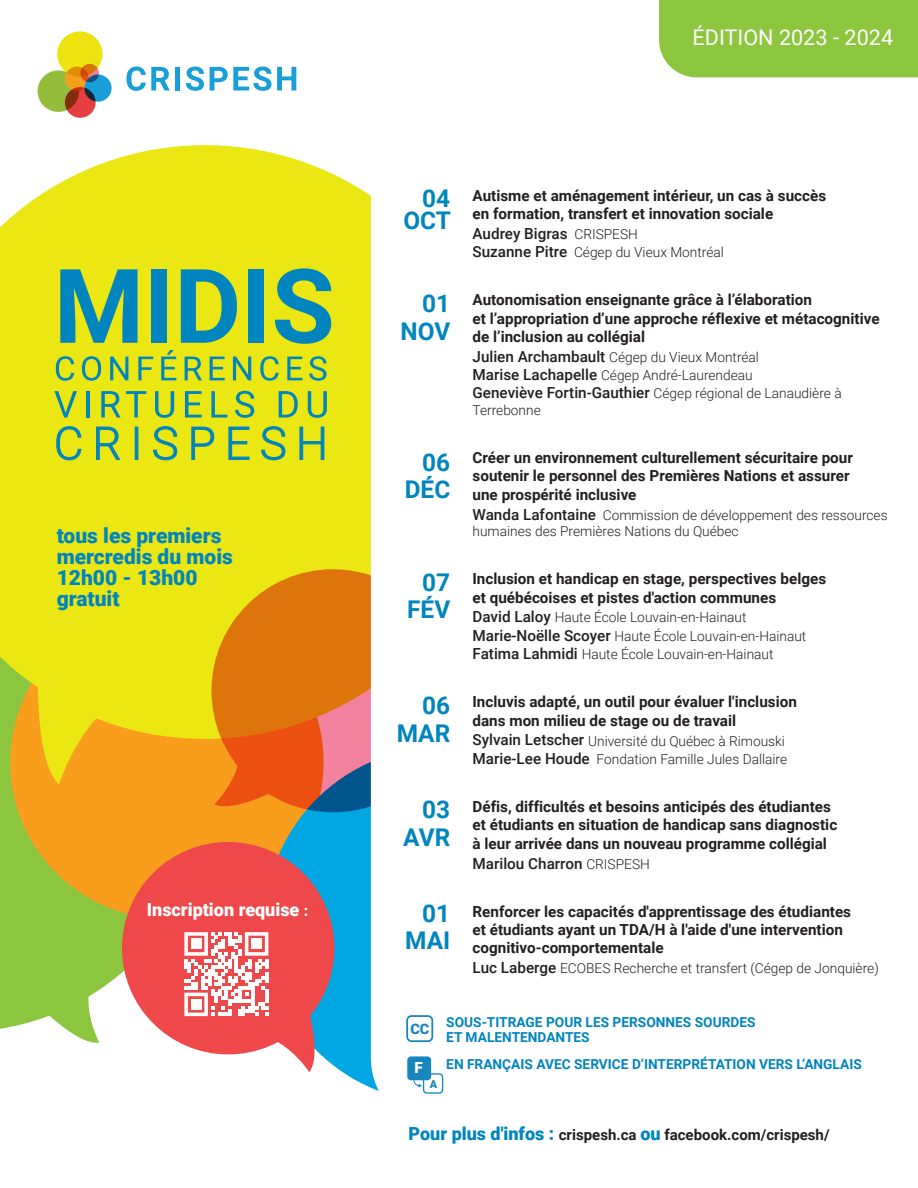
<style>
.page{position:relative;width:918px;height:1188px;background:#fff}
.page>*{position:absolute;margin:0;border:0;box-sizing:border-box;transform-origin:0 0}
.t1{font:700 24.45px/27.5px "Roboto";color:#0085be;text-align:right}
.t2{font:21.6px "Roboto";color:#fff}
.t3{font:900 21px/21px "Roboto";color:#0085be}
.t4{font:900 18px "Roboto";color:#fff}
.t5{font:700 15.3px/18.3px "Roboto";color:#231f20}
.t6{font:500 15.3px "Roboto";color:#231f20}
.t7{font:900 15.3px "Roboto";color:#fff}
.t8{font:700 15px "Roboto";color:#231f20}
.t9{font:900 14.55px "Roboto";color:#1885be}
.t10{font:300 13.8px/18.3px "Roboto";color:#231f20}
.t11{font:300 13.65px/18.3px "Roboto";color:#231f20}
.t12{font:700 13.65px/15px "Roboto";color:#0085be}
.t13{font:900 10.95px "Roboto";color:#1885be}
.t14{font:300 10.5px "Roboto";letter-spacing:-.01em;color:#231f20}
.s1{font-size:14.85px}
.s2{font-weight:300;font-size:13.8px}
.s3{font-weight:500;font-size:15.3px}
.s4{font-weight:900;font-size:18px;color:#0085be}
</style>
<div class="page">
<div style="left:659px;top:0;width:259px;height:77px;background:#8bc63e"></div>
<svg style="left:0;top:739px;width:163px;height:293px;background:#9bcd58"></svg>
<svg style="left:32px;top:965px;width:67px;height:78px"></svg>
<div style="left:10px;top:605px;width:314px;height:314px;background:#f89e1c;border-radius:50%"></div>
<svg style="left:0;top:145px;width:371px;height:594px;background:#e9e71f"></svg>
<svg style="left:30px;top:635px;width:122px;height:150px"></svg>
<div style="left:264px;top:747px;width:356px;height:356px;background:#00a7e3;border-radius:50%"></div>
<svg style="left:211px;top:569px;width:244px;height:243px;background:#d37126"></svg>
<svg style="left:214px;top:730px;width:77px;height:77px"></svg>
<div style="left:122px;top:842px;width:212px;height:212px;background:#ef484a;border-radius:50%"></div>
<svg style="left:60px;top:269px;width:78px;height:74px;background:#53a880"></svg>
<div style="left:152px;top:269px;width:15px;height:74px;background:#0085be"></div>
<svg style="left:181px;top:269px;width:56px;height:74px;background:#5bab7a"></svg>
<div style="left:249px;top:269px;width:15px;height:74px;background:#0085be"></div>
<svg style="left:275px;top:268px;width:56px;height:76px;background:#6ab16f"></svg>
<svg style="left:56px;top:356px;width:18px;height:25px"></svg>
<svg style="left:82px;top:356px;width:19px;height:25px"></svg>
<svg style="left:110px;top:357px;width:18px;height:23px"></svg>
<svg style="left:138px;top:357px;width:15px;height:23px"></svg>
<svg style="left:161px;top:350px;width:15px;height:30px"></svg>
<svg style="left:185px;top:357px;width:17px;height:23px"></svg>
<svg style="left:210px;top:357px;width:15px;height:23px"></svg>
<svg style="left:233px;top:357px;width:18px;height:23px"></svg>
<svg style="left:260px;top:356px;width:19px;height:25px"></svg>
<svg style="left:287px;top:357px;width:15px;height:23px"></svg>
<svg style="left:309px;top:356px;width:18px;height:25px"></svg>
<svg style="left:54px;top:391px;width:23px;height:27px"></svg>
<hr style="left:86px;top:391px;width:4px;height:27px;background:#0085be">
<svg style="left:101px;top:391px;width:19px;height:27px"></svg>
<svg style="left:126px;top:391px;width:20px;height:27px"></svg>
<svg style="left:155px;top:391px;width:19px;height:27px"></svg>
<svg style="left:185px;top:391px;width:17px;height:27px"></svg>
<svg style="left:211px;top:391px;width:16px;height:27px"></svg>
<svg style="left:235px;top:391px;width:19px;height:27px"></svg>
<svg style="left:279px;top:391px;width:19px;height:27px"></svg>
<svg style="left:308px;top:391px;width:19px;height:27px"></svg>
<svg style="left:56px;top:426px;width:26px;height:34px"></svg>
<svg style="left:96px;top:426px;width:24px;height:34px"></svg>
<div style="left:135px;top:427px;width:3px;height:33px;background:#0085be;border:1px solid #0085be"></div>
<svg style="left:153px;top:426px;width:24px;height:34px"></svg>
<svg style="left:191px;top:426px;width:23px;height:34px"></svg>
<svg style="left:228px;top:426px;width:22px;height:34px"></svg>
<svg style="left:261px;top:426px;width:25px;height:34px"></svg>
<svg style="left:299px;top:426px;width:26px;height:34px"></svg>
<div style="left:371px;top:89px;width:517px;height:1042px;background:#fff;border-radius:74px"></div>
<div style="left:38px;top:70px;width:41px;height:42px;background:#95bd3c;border-radius:50%"></div>
<div style="left:65px;top:67px;width:24px;height:23px;background:#f3a01d;border-radius:50%"></div>
<div style="left:57px;top:31px;width:46px;height:46px;background:#ede311;border-radius:50%"></div>
<div style="left:84px;top:75px;width:28px;height:27px;background:#189ed9;border-radius:50%"></div>
<svg style="left:80px;top:64px;width:19px;height:18px"></svg>
<svg style="left:65px;top:87px;width:31px;height:31px"></svg>
<svg style="left:127px;top:67px;width:43px;height:24px"></svg>
<div style="left:175px;top:67px;width:5px;height:23px;background:#189ed9"></div>
<svg style="left:186px;top:67px;width:18px;height:24px"></svg>
<svg style="left:210px;top:67px;width:61px;height:24px"></svg>
<svg style="left:277px;top:67px;width:19px;height:23px"></svg>
<svg style="left:406px;top:1015px;width:27px;height:27px"></svg>
<div style="left:407px;top:1056px;width:24px;height:24px;background:#1885be;border-radius:4px"></div>
<svg style="left:413px;top:1073px;width:30px;height:21px"></svg>
<svg style="left:184px;top:861px;width:140px;height:211px"></svg>
<div style="left:191px;top:939px;width:10px;height:10px;background:#fff"></div>
<div style="left:252px;top:939px;width:10px;height:10px;background:#fff"></div>
<div style="left:191px;top:999px;width:10px;height:10px;background:#fff"></div>
<h3 class="t3" style="left:57px;top:524px;width:178px">tous les premiers mercredis du mois<br>12h00 - 13h00 gratuit</h3>
<p class="t4" style="left:147px;top:897px;width:163px">Inscription requise <span class="s1">:</span></p>
<h2 class="t2" style="left:693px;top:22px;width:202px">ÉDITION 2023 - 2024</h2>
<h1 class="t1" style="left:403px;top:187px;width:49px;line-height:21.3px">04<br>OCT</h1>
<h1 class="t1" style="left:401px;top:289px;width:51px">01<br>NOV</h1>
<h1 class="t1" style="left:405px;top:447px;width:47px">06<br>DÉC</h1>
<h1 class="t1" style="left:407px;top:567px;width:45px">07<br>FÉV</h1>
<h1 class="t1" style="left:397px;top:691px;width:55px">06<br>MAR</h1>
<h1 class="t1" style="left:403px;top:795px;width:49px">03<br>AVR</h1>
<h1 class="t1" style="left:405px;top:898px;width:47px">01<br>MAI</h1>
<p class="t5" style="left:473px;top:185px;width:355px">Autisme et aménagement intérieur, un cas à succès en formation, transfert et innovation sociale</p>
<p class="t6" style="left:473px;top:223px;width:167px">Audrey Bigras <span class="s2">CRISPESH</span></p>
<p class="t10" style="left:473px;top:242px;width:253px"><span class="s3">Suzanne Pitre</span> Cégep du Vieux Montréal</p>
<p class="t5" style="left:473px;top:290px;width:409px">Autonomisation enseignante grâce à l’élaboration<br>et l’appropriation d’une approche réflexive et métacognitive de l’inclusion au collégial</p>
<p class="t11" style="left:473px;top:347px;width:371px"><span class="s3">Julien Archambault</span> Cégep du Vieux Montréal<br><span class="s3">Marise Lachapelle</span> Cégep André-Laurendeau<br><span class="s3">Geneviève Fortin-Gauthier</span> Cégep régional de Lanaudière à</p>
<p class="t11" style="left:473px;top:400px;width:70px">Terrebonne</p>
<p class="t5" style="left:473px;top:448px;width:382px">Créer un environnement culturellement sécuritaire pour soutenir le personnel des Premières Nations et assurer une prospérité inclusive</p>
<p class="t10" style="left:473px;top:506px;width:417px;line-height:16.5px"><span class="s3">Wanda Lafontaine</span> Commission de développement des ressources humaines des Premières Nations du Québec</p>
<p class="t5" style="left:473px;top:569px;width:355px">Inclusion et handicap en stage, perspectives belges et québécoises et pistes d'action communes</p>
<p class="t10" style="left:473px;top:608px;width:335px"><span class="s3">David Laloy</span> Haute École Louvain-en-Hainaut<br><span class="s3">Marie-Noëlle Scoyer</span> Haute École Louvain-en-Hainaut<br><span class="s3">Fatima Lahmidi</span> Haute École Louvain-en-Hainaut</p>
<p class="t5" style="left:473px;top:692px;width:326px">Incluvis adapté, un outil pour évaluer l'inclusion dans mon milieu de stage ou de travail</p>
<p class="t10" style="left:473px;top:731px;width:316px"><span class="s3">Sylvain Letscher</span> Université du Québec à Rimouski<br><span class="s3">Marie-Lee Houde</span> Fondation Famille Jules Dallaire</p>
<p class="t5" style="left:473px;top:797px;width:366px">Défis, difficultés et besoins anticipés des étudiantes et étudiants en situation de handicap sans diagnostic à leur arrivée dans un nouveau programme collégial</p>
<p class="t6" style="left:473px;top:852px;width:179px">Marilou Charron <span class="s2">CRISPESH</span></p>
<p class="t5" style="left:473px;top:902px;width:380px">Renforcer les capacités d'apprentissage des étudiantes et étudiants ayant un TDA/H à l'aide d'une intervention cognitivo-comportementale</p>
<p class="t10" style="left:473px;top:959px;width:408px"><span class="s3">Luc Laberge</span> ECOBES Recherche et transfert (Cégep de Jonquière)</p>
<p class="t12" style="left:446px;top:1014px;width:311px">SOUS-TITRAGE POUR LES PERSONNES SOURDES<br>ET MALENTENDANTES</p>
<p class="t9" style="left:410px;top:1018px;width:20px">CC</p>
<p class="t7" style="left:415px;top:1057px;width:10px">F</p>
<p class="t12" style="left:446px;top:1056px;width:417px">EN FRANÇAIS AVEC SERVICE D’INTERPRÉTATION VERS L’ANGLAIS</p>
<p class="t13" style="left:430px;top:1076px;width:9px">A</p>
<p class="t8" style="left:409px;top:1124px;width:423px"><span class="s4">Pour plus d'infos :</span> crispesh.ca <span class="s4">ou</span> facebook.com/crispesh/</p>
<p class="t14" style="left:532px;top:1129px;width:110px">https://www.crispesh.ca</p>
<p class="t14" style="left:665px;top:1128px;width:170px">https://www.facebook.com/crispesh/</p>
</div>
